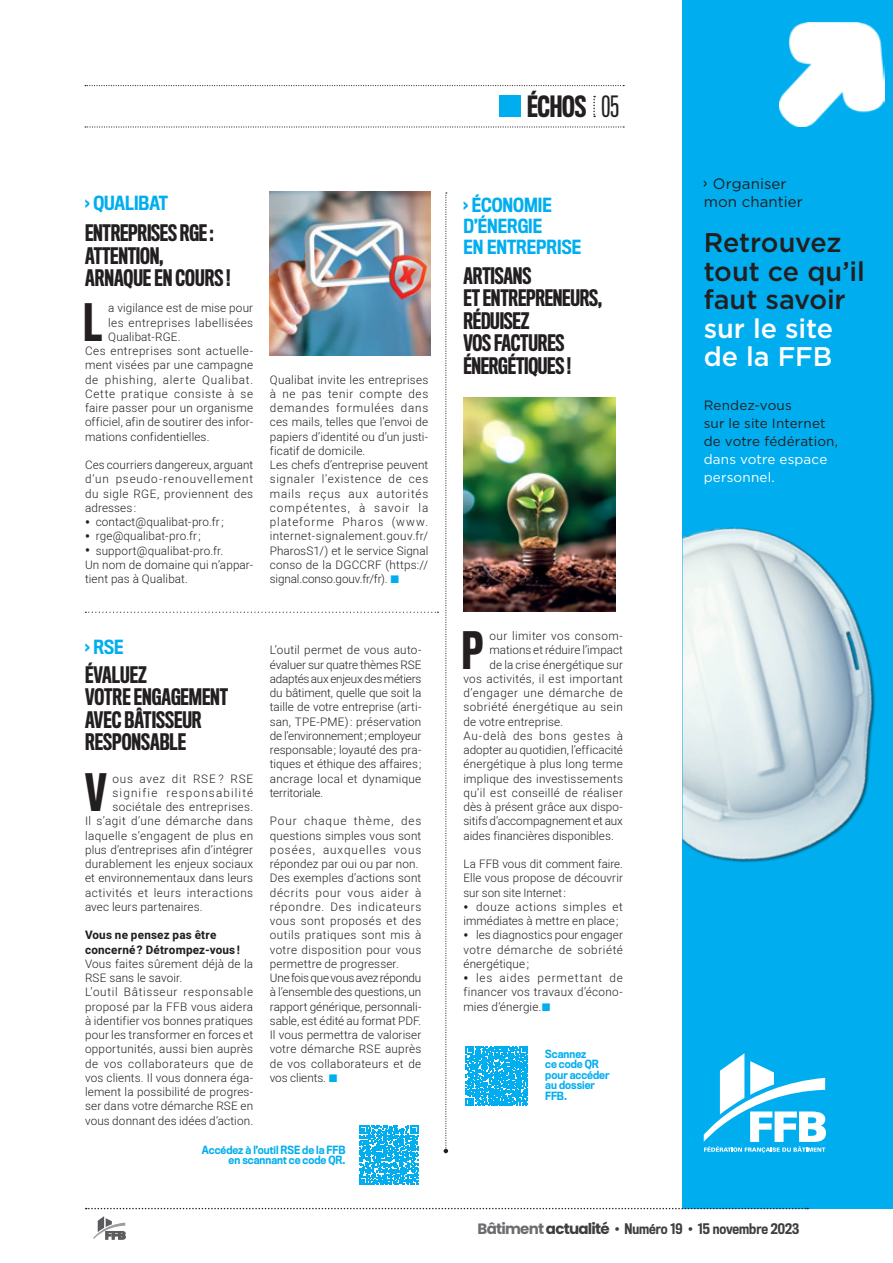
<style>
.page{position:relative;width:893px;height:1263px;background:#fff}
.page>*{position:absolute;margin:0;border:0;box-sizing:border-box;transform-origin:0 0}
.TEXTE_lettrine__article{font:500 47.4px "Titling Gothic FB Comp";color:#231f20}
.TITRE__pub{font:500 27px/28.5px "Gotham";letter-spacing:-.005em;color:#231f20}
.TITRE_droite__header{font:500 27px "Titling Gothic FB Comp";letter-spacing:-.005em;color:#231f20}
.TITRE_4__article{font:500 21px/22.5px "Titling Gothic FB Comp";letter-spacing:-.01em;color:#231f20}
.SURTITRE__article{font:500 18px/21px "Titling Gothic FB Cond";color:#00aeef}
.EXERGUE_1__article{font:15px/18px "Gotham";letter-spacing:.005em;color:#231f20}
.TEXTE__pub{font:13.5px/18px "Gotham";letter-spacing:.01em;color:#231f20}
.TEXTE_gauche__footer{font:500 13.5px "Titling Gothic FB Cond";color:#3e3e3f}
.TEXTE__article{font:300 11.7px/14.2px "Heebo";letter-spacing:.015em;color:#231f20;text-align:justify}
.TEXTE_lettrine__article-2{font:300 11.7px/14.2px "Heebo";letter-spacing:.03em;color:#231f20;text-align:justify}
.TEXTE_lettrine__article-3{font:300 11.7px "Heebo";letter-spacing:.01em;color:#231f20}
.TEXTE_lettrine__article-4{font:300 11.7px "Heebo";letter-spacing:.05em;color:#231f20}
.TEXTE__article-2{font:700 11.7px/14.2px "Heebo";letter-spacing:.015em;color:#231f20}
.TEXTE_lettrine__article-5{font:300 11.7px "Heebo";color:#231f20}
.TEXTE_lettrine__article-6{font:300 11.7px "Heebo";letter-spacing:.1em;color:#231f20}
.TEXTE_lettrine__article-7{font:300 11.7px "Heebo";letter-spacing:.07em;color:#231f20}
.DESCRIPTION__rappel{font:500 10.5px/10.5px "Titling Gothic FB Narrow";color:#00aeef;scale:.95 1}
.s1{font-weight:700;font-size:13.5px}
.s2{font-weight:400}
.s3{font-family:"Titling Gothic FB Cond"}
.s4{color:#fff}
.s5{font-family:"Poppins";font-weight:700;font-size:15px;color:#6c6d70}
.s6{font-family:"Poppins";font-weight:700;font-size:15px}
.s7{font-family:"Poppins";font-weight:400;font-size:15px}
</style>
<div class="page">
<svg style="left:85px;top:126px;width:539px;height:2px"></svg>
<svg style="left:85px;top:85px;width:539px;height:1px"></svg>
<div style="left:499px;top:96px;width:21px;height:21px;background:#00aeef"></div>
<svg style="left:593px;top:96px;width:2px;height:21px"></svg>
<img style="left:270px;top:191px;width:160px;height:164px">
<svg style="left:444px;top:192px;width:4px;height:961px"></svg>
<svg style="left:85px;top:612px;width:353px;height:1px"></svg>
<svg style="left:466px;top:1046px;width:62px;height:60px"></svg>
<img style="left:463px;top:398px;width:152px;height:214px">
<div style="left:682px;top:0;width:211px;height:1208px;background:#00aeef"></div>
<img style="left:682px;top:527px;width:193px;height:336px">
<svg style="left:704px;top:1053px;width:122px;height:100px"></svg>
<img style="left:779px;top:23px;width:105px;height:103px">
<svg style="left:86px;top:1208px;width:722px;height:1px"></svg>
<svg style="left:93px;top:1216px;width:33px;height:23px"></svg>
<svg style="left:359px;top:1125px;width:59px;height:60px"></svg>
<p class="SURTITRE__article" style="left:85px;top:193px;width:84px">› QUALIBAT</p>
<p class="TITRE_4__article" style="left:85px;top:222px;width:147px">ENTREPRISES RGE:<br>ATTENTION,<br>ARNAQUE EN COURS !</p>
<p class="TEXTE_lettrine__article" style="left:84px;top:295px;width:20px">L</p>
<p class="TEXTE_lettrine__article-2" style="left:108px;top:301px;width:147px">a vigilance est de mise pour les entreprises labellisées Qualibat-RGE.</p>
<p class="TEXTE__article" style="left:85px;top:344px;width:170px">Ces entreprises sont actuelle&shy;ment visées par une campagne de phishing, alerte Qualibat.<br>Cette pratique consiste à se faire passer pour un organisme officiel, afin de soutirer des infor&shy;mations confidentielles.</p>
<p class="TEXTE__article" style="left:85px;top:458px;width:170px">Ces courriers dangereux, arguant d’un pseudo-renouvellement du sigle RGE, proviennent des adresses:</p>
<p class="TEXTE__article" style="left:85px;top:515px;width:140px"><span class="s1">•</span> contact@qualibat-pro.fr;</p>
<p class="TEXTE__article" style="left:85px;top:529px;width:117px"><span class="s1">•</span> rge@qualibat-pro.fr;</p>
<p class="TEXTE__article" style="left:85px;top:543px;width:140px"><span class="s1">•</span> support@qualibat-pro.fr.</p>
<p class="TEXTE__article" style="left:85px;top:557px;width:170px">Un nom de domaine qui n’appar&shy;tient pas à Qualibat.</p>
<p class="TEXTE__article" style="left:270px;top:372px;width:160px">Qualibat invite les entreprises à ne pas tenir compte des demandes formulées dans ces mails, telles que l’envoi de papiers d’identité ou d’un justi&shy;ficatif de domicile.</p>
<p class="TEXTE__article" style="left:270px;top:458px;width:160px">Les chefs d’entreprise peuvent signaler l’existence de ces mails reçus aux autorités compétentes, à savoir la plateforme Pharos (www. internet-signalement.gouv.fr/ PharosS1/) et le service Signal conso de la DGCCRF (https:// signal.conso.gouv.fr/fr).</p>
<p class="SURTITRE__article" style="left:85px;top:637px;width:40px">› RSE</p>
<p class="TITRE_4__article" style="left:85px;top:664px;width:145px">ÉVALUEZ<br>VOTRE ENGAGEMENT<br>AVEC BÂTISSEUR<br>RESPONSABLE</p>
<p class="TEXTE_lettrine__article" style="left:85px;top:766px;width:23px">V</p>
<p class="TEXTE_lettrine__article-7" style="left:113px;top:770px;width:142px">ous avez dit RSE ? RSE</p>
<p class="TEXTE_lettrine__article-6" style="left:113px;top:785px;width:142px">signifie responsabilité</p>
<p class="TEXTE_lettrine__article-2" style="left:113px;top:800px;width:142px">sociétale des entreprises.</p>
<p class="TEXTE_lettrine__article-2" style="left:85px;top:814px;width:170px">Il s’agit d’une démarche dans</p>
<p class="TEXTE_lettrine__article-2" style="left:85px;top:828px;width:170px">laquelle s’engagent de plus en</p>
<p class="TEXTE_lettrine__article-3" style="left:85px;top:842px;width:170px">plus d’entreprises afin d’intégrer</p>
<p class="TEXTE_lettrine__article-2" style="left:85px;top:857px;width:170px">durablement les enjeux sociaux</p>
<p class="TEXTE_lettrine__article-3" style="left:85px;top:870px;width:170px">et environnementaux dans leurs</p>
<p class="TEXTE_lettrine__article-4" style="left:85px;top:884px;width:170px">activités et leurs interactions</p>
<p class="TEXTE_lettrine__article-3" style="left:85px;top:899px;width:119px">avec leurs partenaires.</p>
<p class="TEXTE__article-2" style="left:85px;top:928px;width:156px">Vous ne pensez pas être concerné? Détrompez-vous!</p>
<p class="TEXTE__article" style="left:85px;top:956px;width:170px">Vous faites sûrement déjà de la<br>RSE sans le savoir.</p>
<p class="TEXTE__article" style="left:85px;top:985px;width:170px">L’outil Bâtisseur responsable proposé par la FFB vous aidera à identifier vos bonnes pratiques pour les transformer en forces et opportunités, aussi bien auprès de vos collaborateurs que de vos clients. Il vous donnera éga&shy;lement la possibilité de progres&shy;ser dans votre démarche RSE en vous donnant des idées d’action.</p>
<p class="TEXTE__article" style="left:270px;top:643px;width:153px">L’outil permet de vous auto&shy;évaluer sur quatre thèmes RSE adaptés aux enjeux des métiers du bâtiment, quelle que soit la taille de votre entreprise (arti&shy;san, TPE-PME): préservation de l’environnement; employeur responsable; loyauté des pra&shy;tiques et éthique des affaires; ancrage local et dynamique territoriale.</p>
<p class="TEXTE__article" style="left:270px;top:814px;width:153px">Pour chaque thème, des questions simples vous sont posées, auxquelles vous répondez par oui ou par non.</p>
<p class="TEXTE__article" style="left:270px;top:871px;width:153px">Des exemples d’actions sont décrits pour vous aider à répondre. Des indicateurs vous sont proposés et des outils pratiques sont mis à votre disposition pour vous permettre de progresser.</p>
<p class="TEXTE__article" style="left:270px;top:971px;width:153px">Une fois que vous avez répondu à l’ensemble des questions, un rapport générique, personnali&shy;sable, est édité au format PDF.<br>Il vous permettra de valoriser votre démarche RSE auprès de vos collaborateurs et de vos clients.</p>
<p class="DESCRIPTION__rappel" style="left:202px;top:1144px;width:153px;text-align:right">Accédez à l’outil RSE de la FFB en scannant ce code QR.</p>
<p class="TITRE_droite__header" style="left:527px;top:91px;width:93px">ÉCHOS <span class="s2">05</span></p>
<p class="SURTITRE__article" style="left:463px;top:195px;width:119px">› ÉCONOMIE<br>D’ÉNERGIE<br>EN ENTREPRISE</p>
<p class="TITRE_4__article" style="left:463px;top:265px;width:140px">ARTISANS<br>ET ENTREPRENEURS,<br>RÉDUISEZ<br>VOS FACTURES<br>ÉNERGÉTIQUES!</p>
<p class="TEXTE_lettrine__article" style="left:462px;top:623px;width:23px">P</p>
<p class="TEXTE_lettrine__article-2" style="left:489px;top:629px;width:135px">our limiter vos consom-</p>
<p class="TEXTE_lettrine__article-5" style="left:489px;top:642px;width:135px">mations et réduire l’impact</p>
<p class="TEXTE_lettrine__article-3" style="left:489px;top:656px;width:135px">de la crise énergétique sur</p>
<p class="TEXTE_lettrine__article-2" style="left:463px;top:671px;width:161px">vos activités, il est important</p>
<p class="TEXTE_lettrine__article-4" style="left:463px;top:685px;width:161px">d’engager une démarche de</p>
<p class="TEXTE_lettrine__article-2" style="left:463px;top:700px;width:161px">sobriété énergétique au sein</p>
<p class="TEXTE_lettrine__article-3" style="left:463px;top:713px;width:101px">de votre entreprise.</p>
<p class="TEXTE__article" style="left:463px;top:728px;width:161px">Au-delà des bons gestes à adopter au quotidien, l’efficacité énergétique à plus long terme implique des investissements qu’il est conseillé de réaliser dès à présent grâce aux dispo&shy;sitifs d’accompagnement et aux aides financières disponibles.</p>
<p class="TEXTE__article" style="left:463px;top:857px;width:161px">La FFB vous dit comment faire.<br>Elle vous propose de découvrir sur son site Internet:</p>
<p class="TEXTE__article" style="left:463px;top:899px;width:161px"><span class="s1">•</span> douze actions simples et immédiates à mettre en place;</p>
<p class="TEXTE__article" style="left:463px;top:928px;width:161px"><span class="s1">•</span> les diagnostics pour engager votre démarche de sobriété énergétique;</p>
<p class="TEXTE__article" style="left:463px;top:971px;width:161px"><span class="s1">•</span> les aides permettant de financer vos travaux d’écono&shy;mies d’énergie.</p>
<p class="DESCRIPTION__rappel" style="left:545px;top:1049px;width:69px">Scannez<br>ce code QR pour accéder au dossier<br>FFB.</p>
<p class="EXERGUE_1__article" style="left:704px;top:174px;width:101px"><span class="s3">›</span> Organiser mon chantier</p>
<p class="TITRE__pub" style="left:704px;top:228px;width:163px">Retrouvez tout ce qu’il faut savoir <span class="s4">sur le site de la FFB</span></p>
<p class="TEXTE__pub" style="left:704px;top:395px;width:136px">Rendez-vous<br>sur le site Internet de votre fédération, <span class="s4">dans votre espace personnel.</span></p>
<p class="TEXTE_gauche__footer" style="left:478px;top:1220px;width:323px"><span class="s5">Bâtiment</span> <span class="s6">actualité</span> <span class="s7">•</span> Numéro 19 <span class="s7">•</span> 15 novembre 2023</p>
</div>
